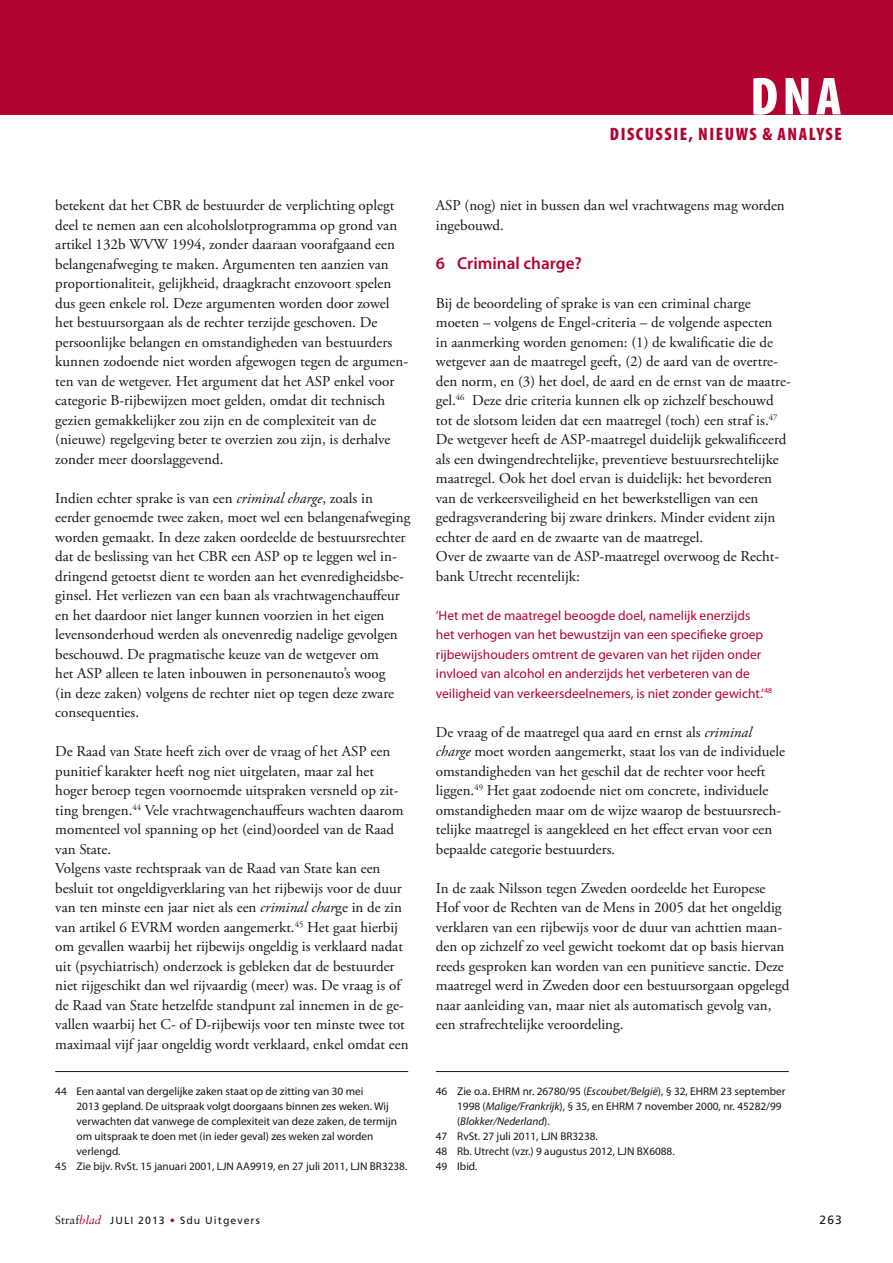
<style>
.page{position:relative;width:893px;height:1263px;background:#fff}
.page>*{position:absolute;margin:0;border:0;box-sizing:border-box;transform-origin:0 0}
.t1{font:900 condensed 54px "Myriad Pro";color:#fff}
.t2{font:900 condensed 18px "Myriad Pro";letter-spacing:.085em;color:#b30431}
.t3{font:600 17.25px "Myriad Pro";color:#b30431}
.t4{font:15px/19.5px "Adobe Garamond Pro";color:#151616}
.t5{font:13.5px/19.5px "Myriad Pro";color:#b30431}
.t6{font:12px "Frutiger LT Std";color:#151616}
.t7{font:11.25px "Myriad Pro";color:#151616}
.t8{font:italic 11.25px "Myriad Pro";color:#151616}
.t9{font:10.5px "Frutiger LT Std";letter-spacing:.1em;color:#151616}
.s1{font-style:italic}
.s2{font-style:normal}
.s3{font-family:"Sabon LT Std";font-size:11.7px}
.s4{font-family:"Sabon LT Std";font-style:italic;font-size:11.7px;color:#b30431}
.s5{color:#b30431}
</style>
<div class="page">
<div style="left:0;top:0;width:893px;height:115px;background:#b30431"></div>
<hr style="left:55px;top:1071px;width:353px;height:1px;background:#151616">
<hr style="left:436px;top:1071px;width:353px;height:1px;background:#151616">
<p class="t4" style="left:55px;top:196px;width:354px">betekent dat het CBR de bestuurder de verplichting oplegt deel te nemen aan een alcoholslotprogramma op grond van artikel 132b WVW 1994, zonder daaraan voorafgaand een belangenafweging te maken. Argumenten ten aanzien van proportionaliteit, gelijkheid, draagkracht enzovoort spelen dus geen enkele rol. Deze argumenten worden door zowel het bestuursorgaan als de rechter terzijde geschoven. De persoonlijke belangen en omstandigheden van bestuurders kunnen zodoende niet worden afgewogen tegen de argumen&shy;ten van de wetgever. Het argument dat het ASP enkel voor categorie B-rijbewijzen moet gelden, omdat dit technisch gezien gemakkelijker zou zijn en de complexiteit van de (nieuwe) regelgeving beter te overzien zou zijn, is derhalve zonder meer doorslaggevend.</p>
<p class="t4" style="left:55px;top:489px;width:357px">Indien echter sprake is van een <span class="s1">criminal charge</span>, zoals in eerder genoemde twee zaken, moet wel een belangenafweging worden gemaakt. In deze zaken oordeelde de bestuursrechter dat de beslissing van het CBR een ASP op te leggen wel in&shy;dringend getoetst dient te worden aan het evenredigheidsbe&shy;ginsel. Het verliezen van een baan als vrachtwagenchauffeur en het daardoor niet langer kunnen voorzien in het eigen levensonderhoud werden als onevenredig nadelige gevolgen beschouwd. De pragmatische keuze van de wetgever om<br>het ASP alleen te laten inbouwen in personenauto’s woog<br>(in deze zaken) volgens de rechter niet op tegen deze zware consequenties.</p>
<p class="t4" style="left:55px;top:742px;width:355px">De Raad van State heeft zich over de vraag of het ASP een punitief karakter heeft nog niet uitgelaten, maar zal het hoger beroep tegen voornoemde uitspraken versneld op zit&shy;ting brengen.<sup>44</sup> Vele vrachtwagenchauffeurs wachten daarom momenteel vol spanning op het (eind)oordeel van de Raad van State.<br>Volgens vaste rechtspraak van de Raad van State kan een besluit tot ongeldigverklaring van het rijbewijs voor de duur van ten minste een jaar niet als een <span class="s1">criminal char</span>ge in de zin van artikel 6 EVRM worden aangemerkt.<sup>45</sup> Het gaat hierbij om gevallen waarbij het rijbewijs ongeldig is verklaard nadat uit (psychiatrisch) onderzoek is gebleken dat de bestuurder niet rijgeschikt dan wel rijvaardig (meer) was. De vraag is of de Raad van State hetzelfde standpunt zal innemen in de ge&shy;vallen waarbij het C- of D-rijbewijs voor ten minste twee tot maximaal vijf jaar ongeldig wordt verklaard, enkel omdat een</p>
<p class="t7" style="left:55px;top:1084px;width:310px">44 Een aantal van dergelijke zaken staat op de zitting van 30 mei</p>
<p class="t7" style="left:77px;top:1099px;width:314px">2013 gepland. De uitspraak volgt doorgaans binnen zes weken. Wij</p>
<p class="t7" style="left:77px;top:1114px;width:322px">verwachten dat vanwege de complexiteit van deze zaken, de termijn</p>
<p class="t7" style="left:77px;top:1129px;width:298px">om uitspraak te doen met (in ieder geval) zes weken zal worden</p>
<p class="t7" style="left:77px;top:1144px;width:46px">verlengd.</p>
<p class="t7" style="left:55px;top:1159px;width:354px">45 Zie bijv. RvSt. 15 januari 2001, LJN AA9919, en 27 juli 2011, LJN BR3238.</p>
<h1 class="t1" style="left:750px;top:62px;width:93px">DNA</h1>
<p class="t2" style="left:610px;top:122px;width:233px">DISCUSSIE, NIEUWS &amp; ANALYSE</p>
<p class="t4" style="left:436px;top:196px;width:350px">ASP (nog) niet in bussen dan wel vrachtwagens mag worden ingebouwd.</p>
<p class="t3" style="left:436px;top:252px;width:148px">6 Criminal charge?</p>
<p class="t4" style="left:436px;top:294px;width:356px">Bij de beoordeling of sprake is van een criminal charge moeten – volgens de Engel-criteria – de volgende aspecten<br>in aanmerking worden genomen: (1) de kwalificatie die de wetgever aan de maatregel geeft, (2) de aard van de overtre&shy;den norm, en (3) het doel, de aard en de ernst van de maatre&shy;gel.<sup>46</sup> Deze drie criteria kunnen elk op zichzelf beschouwd tot de slotsom leiden dat een maatregel (toch) een straf is.<sup>47<br></sup>De wetgever heeft de ASP-maatregel duidelijk gekwalificeerd als een dwingendrechtelijke, preventieve bestuursrechtelijke maatregel. Ook het doel ervan is duidelijk: het bevorderen van de verkeersveiligheid en het bewerkstelligen van een gedragsverandering bij zware drinkers. Minder evident zijn echter de aard en de zwaarte van de maatregel.<br>Over de zwaarte van de ASP-maatregel overwoog de Recht&shy;bank Utrecht recentelijk:</p>
<p class="t5" style="left:436px;top:605px;width:338px">‘Het met de maatregel beoogde doel, namelijk enerzijds het verhogen van het bewustzijn van een specifieke groep rijbewijshouders omtrent de gevaren van het rijden onder invloed van alcohol en anderzijds het verbeteren van de veiligheid van verkeersdeelnemers, is niet zonder gewicht.’<sup>48</sup></p>
<p class="t4" style="left:436px;top:723px;width:351px">De vraag of de maatregel qua aard en ernst als <span class="s1">criminal charge</span> moet worden aangemerkt, staat los van de individuele omstandigheden van het geschil dat de rechter voor heeft liggen.<sup>49</sup> Het gaat zodoende niet om concrete, individuele omstandigheden maar om de wijze waarop de bestuursrech&shy;telijke maatregel is aangekleed en het effect ervan voor een bepaalde categorie bestuurders.</p>
<p class="t4" style="left:436px;top:879px;width:355px">In de zaak Nilsson tegen Zweden oordeelde het Europese Hof voor de Rechten van de Mens in 2005 dat het ongeldig verklaren van een rijbewijs voor de duur van achttien maan&shy;den op zichzelf zo veel gewicht toekomt dat op basis hiervan reeds gesproken kan worden van een punitieve sanctie. Deze maatregel werd in Zweden door een bestuursorgaan opgelegd naar aanleiding van, maar niet als automatisch gevolg van, een strafrechtelijke veroordeling.</p>
<p class="t7" style="left:436px;top:1084px;width:351px">46 Zie o.a. EHRM nr. 26780/95 (<span class="s1">Escoubet/België</span>), § 32, EHRM 23 september</p>
<p class="t7" style="left:457px;top:1099px;width:326px">1998 (<span class="s1">Malige/Frankrijk</span>), § 35, en EHRM 7 november 2000, nr. 45282/99</p>
<p class="t8" style="left:457px;top:1114px;width:94px"><span class="s2">(</span>Blokker/Nederland<span class="s2">).</span></p>
<p class="t7" style="left:436px;top:1129px;width:164px">47 RvSt. 27 juli 2011, LJN BR3238.</p>
<p class="t7" style="left:436px;top:1144px;width:240px">48 Rb. Utrecht (vzr.) 9 augustus 2012, LJN BX6088.</p>
<p class="t7" style="left:436px;top:1159px;width:43px">49 Ibid.</p>
<p class="t9" style="left:55px;top:1214px;width:206px"><span class="s3">Straf</span><span class="s4">blad</span> JULI 2013 <span class="s5">•</span> Sdu Uitgevers</p>
<p class="t6" style="left:819px;top:1213px;width:24px">263</p>
</div>
